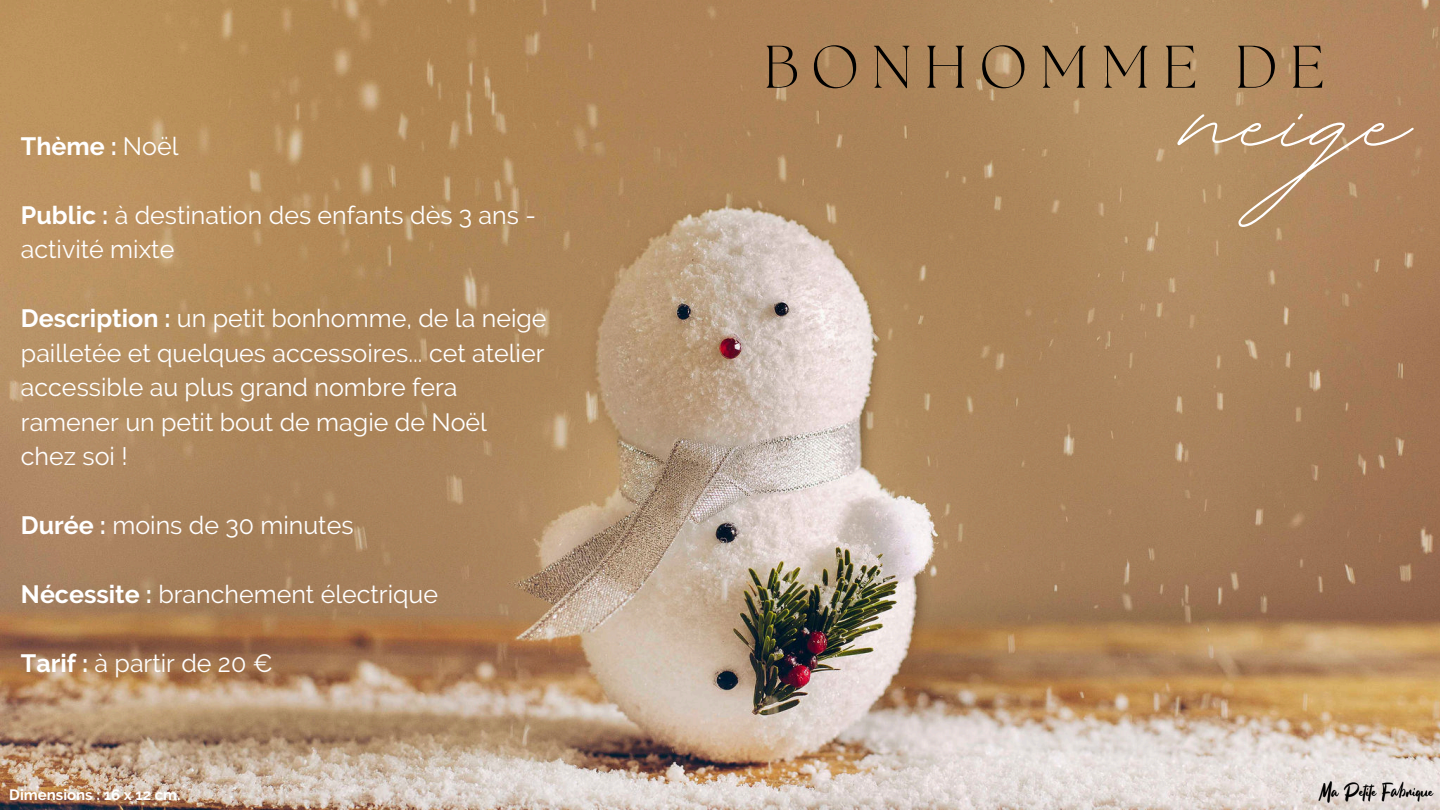
<style>
.page{position:relative;width:1440px;height:810px;background:#fff}
.page>*{position:absolute;margin:0;border:0;box-sizing:border-box;transform-origin:0 0}
.t1{font:200px "BD Script";color:#fff}
.t2{font:300 60px "The Seasons";letter-spacing:.2em;color:#000}
.t3{font:25px/34.5px "Raleway";color:#fff}
.t4{font:700 25px "Raleway";color:#fff}
.t5{font:700 15px "Raleway";color:#fff}
.s1{font-weight:400}
.s2{font-weight:700}
</style>
<div class="page">
<img style="left:0;top:0;width:1440px;height:810px">
<img style="left:1312px;top:776px;width:128px;height:31px">
<p class="t4" style="left:21px;top:131px;width:159px">Thème : <span class="s1">Noël</span></p>
<p class="t3" style="left:21px;top:197px;width:517px"><span class="s2">Public :</span> à destination des enfants dès 3 ans - activité mixte</p>
<p class="t3" style="left:21px;top:301px;width:527px"><span class="s2">Description :</span> un petit bonhomme, de la neige pailletée et quelques accessoires... cet atelier accessible au plus grand nombre fera ramener un petit bout de magie de Noël chez soi !</p>
<p class="t3" style="left:21px;top:508px;width:334px"><span class="s2">Durée :</span> moins de 30 minutes</p>
<p class="t3" style="left:21px;top:577px;width:419px"><span class="s2">Nécessite :</span> branchement électrique</p>
<p class="t3" style="left:21px;top:646px;width:253px"><span class="s2">Tarif :</span> à partir de 20 €</p>
<p class="t5" style="left:9px;top:786px;width:173px">Dimensions : 16 x 12 cm.</p>
<h2 class="t2" style="left:763px;top:28px;width:563px">BONHOMME DE</h2>
<h1 class="t1" style="left:1184px;top:-41px;width:225px">neige</h1>
</div>
